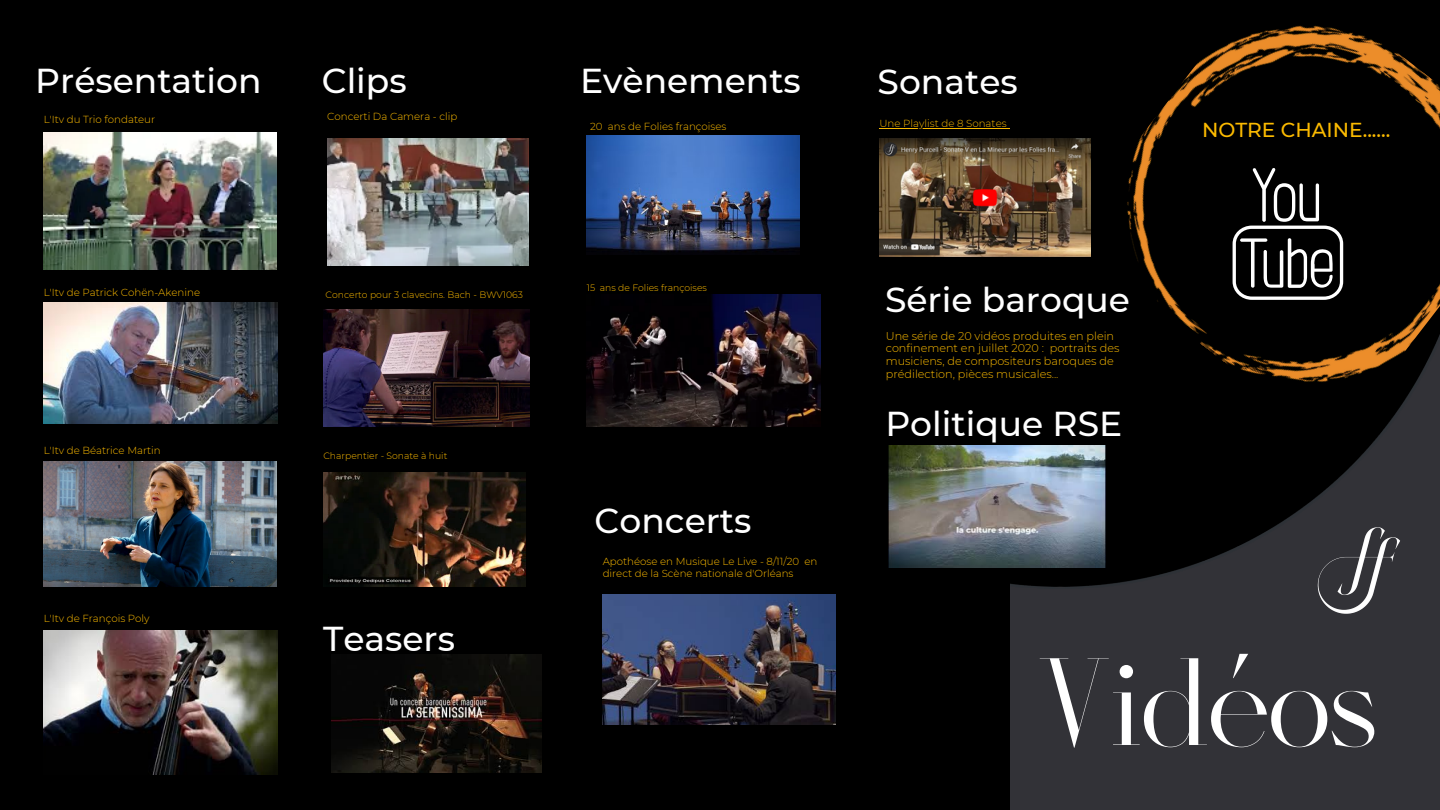
<style>
.page{position:relative;width:1440px;height:810px;background:#000}
.page>*{position:absolute;margin:0;border:0;box-sizing:border-box;transform-origin:0 0}
.t1{font:134.3px "Masque Hairline";color:#fff}
.t2{font:500 34.5px "Montserrat";color:#fff}
.t3{font:500 20.2px "Montserrat";color:#fbba00}
.t4{font:300 11.2px/12.8px "Montserrat";color:#fbba00}
.t5{font:300 10.2px/12px "Montserrat";color:#fbba00}
.t6{font:300 9.2px "Montserrat";color:#fbba00}
</style>
<div class="page">
<img style="left:1011px;top:446px;width:429px;height:364px">
<img style="left:1090px;top:25px;width:350px;height:421px">
<svg style="left:1233px;top:168px;width:110px;height:132px"></svg>
<img style="left:44px;top:133px;width:232px;height:136px">
<img style="left:44px;top:303px;width:234px;height:121px">
<img style="left:44px;top:461px;width:232px;height:126px">
<img style="left:44px;top:631px;width:234px;height:143px">
<img style="left:587px;top:136px;width:212px;height:117px">
<img style="left:587px;top:294px;width:234px;height:132px">
<img style="left:331px;top:654px;width:210px;height:119px">
<img style="left:327px;top:138px;width:202px;height:127px">
<img style="left:323px;top:473px;width:202px;height:113px">
<img style="left:323px;top:310px;width:206px;height:116px">
<img style="left:603px;top:594px;width:232px;height:131px">
<img style="left:1301px;top:510px;width:116px;height:120px">
<img style="left:888px;top:445px;width:218px;height:123px">
<hr style="left:879px;top:128px;width:128px;height:1px;background:#fbba00">
<img style="left:879px;top:138px;width:211px;height:119px">
<h4 class="t2" style="left:35px;top:60px;width:228px">Présentation</h4>
<p class="t2" style="left:322px;top:60px;width:87px">Clips</p>
<p class="t2" style="left:878px;top:60px;width:142px">Sonates</p>
<h2 class="t2" style="left:580px;top:60px;width:222px">Evènements</h2>
<h2 class="t5" style="left:44px;top:114px;width:113px">L'Itv du Trio fondateur</h2>
<p class="t5" style="left:327px;top:110px;width:132px">Concerti Da Camera - clip</p>
<p class="t5" style="left:590px;top:120px;width:138px">20 ans de Folies françoises</p>
<p class="t5" style="left:879px;top:117px;width:129px">Une Playlist de 8 Sonates</p>
<h4 class="t5" style="left:44px;top:286px;width:158px">L'Itv de Patrick Cohën-Akenine</h4>
<h3 class="t6" style="left:325px;top:289px;width:199px">Concerto pour 3 clavecins. Bach - BWV1063</h3>
<h2 class="t6" style="left:587px;top:282px;width:122px">15 ans de Folies françoises</h2>
<h2 class="t2" style="left:885px;top:279px;width:246px">Série baroque</h2>
<p class="t4" style="left:886px;top:329px;width:235px">Une série de 20 vidéos produites en plein confinement en juillet 2020 : portraits des musiciens, de compositeurs baroques de prédilection, pièces musicales...</p>
<h4 class="t2" style="left:885px;top:403px;width:238px">Politique RSE</h4>
<p class="t5" style="left:44px;top:445px;width:119px">L'Itv de Béatrice Martin</p>
<h2 class="t6" style="left:323px;top:450px;width:125px">Charpentier - Sonate à huit</h2>
<p class="t2" style="left:595px;top:500px;width:158px">Concerts</p>
<p class="t5" style="left:603px;top:555px;width:216px">Apothéose en Musique Le Live - 8/11/20 en direct de la Scène nationale d'Orléans</p>
<p class="t5" style="left:44px;top:612px;width:108px">L'Itv de François Poly</p>
<h2 class="t3" style="left:1202px;top:117px;width:190px">NOTRE CHAINE......</h2>
<h4 class="t2" style="left:323px;top:618px;width:133px">Teasers</h4>
<h4 class="t1" style="left:1038px;top:642px;width:340px">Vidéos</h4>
</div>
